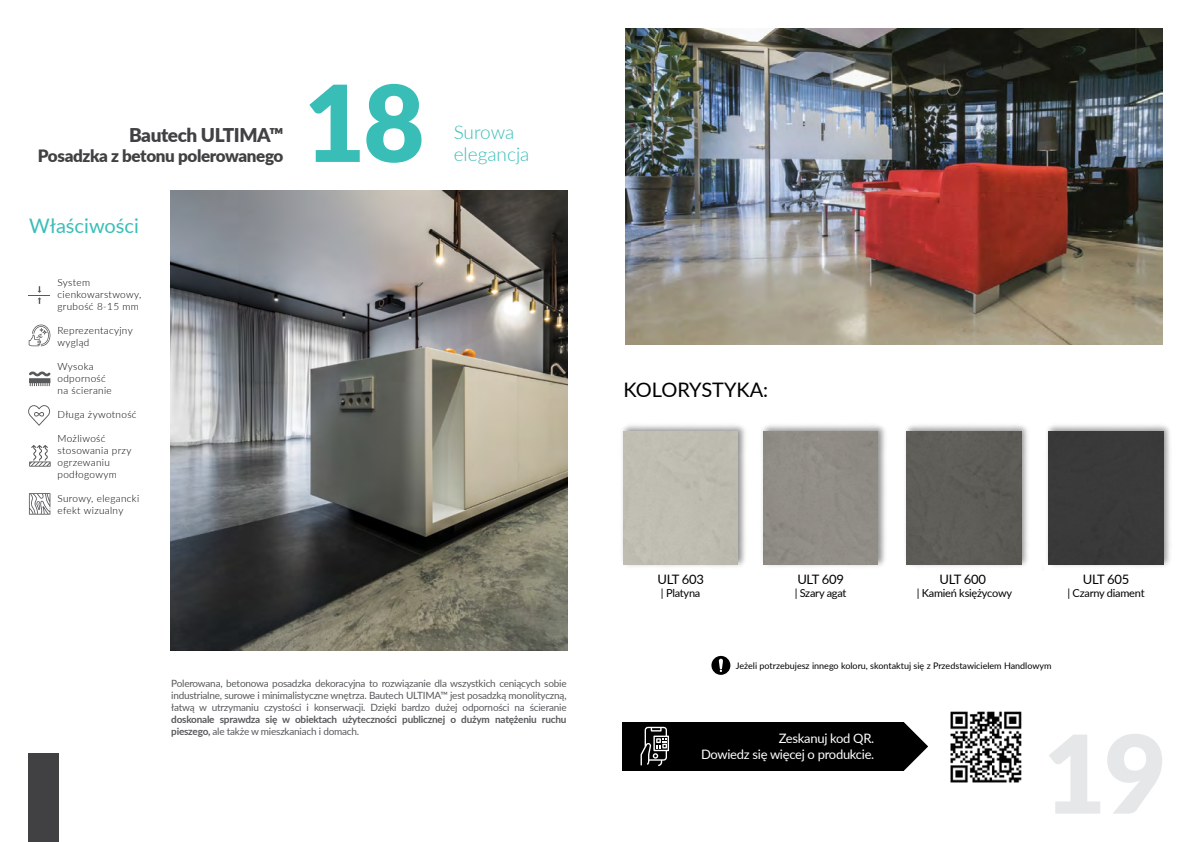
<style>
.page{position:relative;width:1191px;height:842px;background:#fff}
.page>*{position:absolute;margin:0;border:0;box-sizing:border-box;transform-origin:0 0}
.t1{font:900 108.4px "Lato";color:#e6e7e8}
.t2{font:900 106px "Lato";color:#39beb7}
.t3{font:20px "Lato";color:#000}
.t4{font:20px "Lato";color:#39beb7}
.t5{font:300 19px/22.8px "Lato";color:#39beb7}
.t6{font:900 19px "Lato";letter-spacing:-.02em;color:#414042}
.t7{font:900 17px "Lato";letter-spacing:-.02em;color:#414042}
.t8{font:13px/15.6px "Lato";letter-spacing:-.02em;color:#fff;text-align:right}
.t9{font:13px "Lato";letter-spacing:-.02em;color:#000}
.t10{font:11px "Lato";letter-spacing:-.02em;color:#000}
.t11{font:10px/12px "Lato";letter-spacing:-.02em;color:#58595b;text-align:justify}
.t12{font:300 10px/12px "Lato";letter-spacing:.035em;color:#000}
.t13{font:700 10px/12px "Lato";letter-spacing:-.02em;color:#58595b}
.t14{font:9px "Lato";color:#000}
.s1{font-weight:400}
</style>
<div class="page">
<img style="left:170px;top:190px;width:397px;height:460px">
<svg style="left:29px;top:286px;width:21px;height:18px"></svg>
<svg style="left:29px;top:371px;width:22px;height:15px"></svg>
<svg style="left:29px;top:445px;width:22px;height:22px"></svg>
<svg style="left:29px;top:324px;width:21px;height:22px"></svg>
<svg style="left:28px;top:405px;width:22px;height:21px"></svg>
<svg style="left:29px;top:493px;width:22px;height:22px"></svg>
<div style="left:28px;top:753px;width:30px;height:89px;background:#414042"></div>
<img style="left:905px;top:425px;width:123px;height:142px">
<div style="left:906px;top:431px;width:115px;height:134px;background:#5d5c57"></div>
<img style="left:622px;top:425px;width:123px;height:142px">
<div style="left:623px;top:431px;width:115px;height:134px;background:#bebdb0"></div>
<img style="left:1047px;top:425px;width:123px;height:142px">
<div style="left:1048px;top:431px;width:115px;height:134px;background:#393a3a"></div>
<img style="left:762px;top:425px;width:123px;height:142px">
<div style="left:763px;top:431px;width:115px;height:134px;background:#908d86"></div>
<img style="left:626px;top:28px;width:536px;height:317px">
<svg style="left:711px;top:656px;width:19px;height:19px"></svg>
<div style="left:622px;top:722px;width:282px;height:48px;background:#000"></div>
<svg style="left:640px;top:727px;width:29px;height:39px"></svg>
<svg style="left:904px;top:722px;width:24px;height:48px"></svg>
<img style="left:950px;top:711px;width:72px;height:72px">
<h3 class="t6" style="left:129px;top:121px;width:156px">Bautech ULTIMA™</h3>
<h3 class="t7" style="left:38px;top:143px;width:247px">Posadzka z betonu polerowanego</h3>
<h3 class="t4" style="left:29px;top:212px;width:111px">Właściwości</h3>
<p class="t12" style="left:58px;top:276px;width:85px">System cienkowarstwowy, grubość 8-15 mm</p>
<p class="t12" style="left:58px;top:324px;width:77px">Reprezentacyjny wygląd</p>
<p class="t12" style="left:58px;top:360px;width:56px">Wysoka odporność na ścieranie</p>
<p class="t12" style="left:58px;top:408px;width:81px">Długa żywotność</p>
<p class="t12" style="left:58px;top:432px;width:75px">Możliwość stosowania przy ogrzewaniu podłogowym</p>
<p class="t12" style="left:58px;top:492px;width:83px">Surowy, elegancki efekt wizualny</p>
<h2 class="t2" style="left:304px;top:44px;width:122px">18</h2>
<h3 class="t5" style="left:454px;top:120px;width:77px">Surowa elegancja</h3>
<p class="t11" style="left:171px;top:677px;width:397px">Polerowana, betonowa posadzka dekoracyjna to rozwiązanie dla wszystkich ceniących sobie industrialne, surowe i minimalistyczne wnętrza. Bautech ULTIMA™ jest posadzką monolityczną, łatwą w utrzymaniu czystości i konserwacji. Dzięki bardzo dużej odporności na ścieranie</p>
<p class="t13" style="left:171px;top:712px;width:397px">doskonale sprawdza się w obiektach użyteczności publicznej o dużym natężeniu ruchu pieszego, <span class="s1">ale także w mieszkaniach i domach.</span></p>
<h3 class="t3" style="left:623px;top:376px;width:146px">KOLORYSTYKA:</h3>
<h3 class="t9" style="left:657px;top:570px;width:48px">ULT 603</h3>
<p class="t10" style="left:661px;top:585px;width:41px">| Platyna</p>
<h3 class="t9" style="left:797px;top:570px;width:48px">ULT 609</h3>
<p class="t10" style="left:794px;top:585px;width:53px">| Szary agat</p>
<h3 class="t9" style="left:939px;top:570px;width:48px">ULT 600</h3>
<p class="t10" style="left:916px;top:585px;width:97px">| Kamień księżycowy</p>
<h3 class="t9" style="left:1082px;top:570px;width:48px">ULT 605</h3>
<p class="t10" style="left:1067px;top:585px;width:79px">| Czarny diament</p>
<p class="t14" style="left:735px;top:659px;width:317px">Jeżeli potrzebujesz innego koloru, skontaktuj się z Przedstawicielem Handlowym</p>
<h3 class="t8" style="left:701px;top:730px;width:175px">Zeskanuj kod QR.<br>Dowiedz się więcej o produkcie.</h3>
<h1 class="t1" style="left:1043px;top:692px;width:125px">19</h1>
</div>
